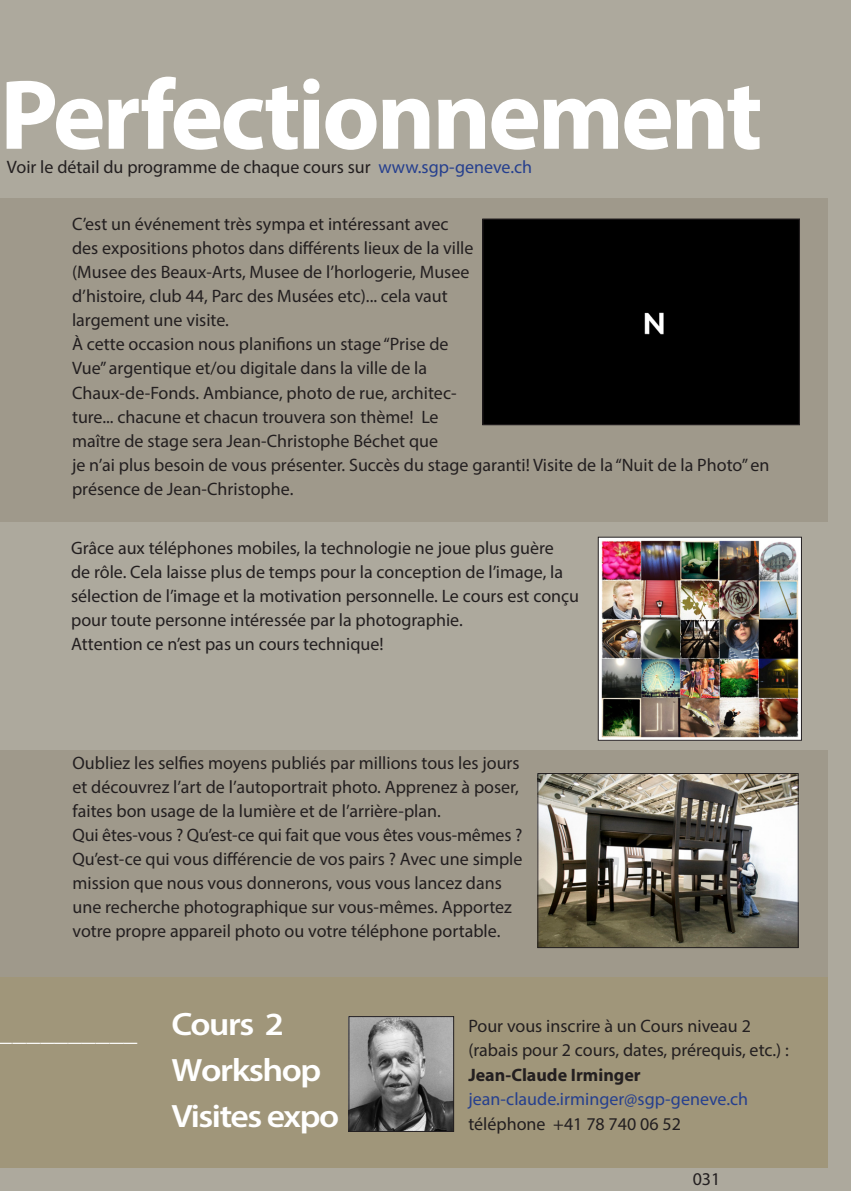
<style>
.page{position:relative;width:851px;height:1191px;background:#fff}
.page>*{position:absolute;margin:0;border:0;box-sizing:border-box;transform-origin:0 0}
.t1{font:700 100px "Myriad Pro";letter-spacing:-.03em;color:#fff}
.t2{font:600 32.4px "Myriad Pro";letter-spacing:-.04em;color:#fff;scale:1.1 1}
.t3{font:700 23.6px "Myriad Pro";color:#fff;scale:1.18 1}
.t4{font:18px/24px "Myriad Pro";color:#231f20}
.t5{font:18px "Myriad Pro";color:#253f8e}
.t6{font:700 18px "Myriad Pro";color:#231f20}
.s1{color:#253f8e}
</style>
<div class="page">
<div style="left:0;top:0;width:850px;height:1191px;background:#ada99d"></div>
<div style="left:0;top:977px;width:827px;height:190px;background:#a0967a"></div>
<img style="left:350px;top:1018px;width:102px;height:111px">
<div style="left:348px;top:1016px;width:106px;height:115px;border:1px solid #231f20"></div>
<div style="left:0;top:198px;width:827px;height:324px;background:#9f998b"></div>
<div style="left:484px;top:220px;width:313px;height:203px;background:#000"></div>
<div style="left:482px;top:218px;width:317px;height:207px;border:1px solid #231f20"></div>
<div style="left:0;top:750px;width:827px;height:227px;background:#9f998b"></div>
<img style="left:599px;top:539px;width:200px;height:200px">
<div style="left:597px;top:537px;width:204px;height:204px;border:1px solid #231f20"></div>
<img style="left:539px;top:775px;width:257px;height:171px">
<div style="left:537px;top:773px;width:261px;height:175px;border:1px solid #231f20"></div>
<p class="t1" style="left:0;top:50px;width:764px">Perfectionnement</p>
<p class="t4" style="left:7px;top:154px;width:526px">Voir le détail du programme de chaque cours sur <span class="s1">www.sgp-geneve.ch</span></p>
<p class="t4" style="left:72px;top:212px;width:698px">C’est un événement très sympa et intéressant avec<br>des expositions photos dans différents lieux de la ville<br>(Musee des Beaux-Arts, Musee de l’horlogerie, Musee<br>d’histoire, club 44, Parc des Musées etc)... cela vaut<br>largement une visite.<br>À cette occasion nous planifions un stage “Prise de<br>Vue” argentique et/ou digitale dans la ville de la<br>Chaux-de-Fonds. Ambiance, photo de rue, architec-<br>ture... chacune et chacun trouvera son thème! Le<br>maître de stage sera Jean-Christophe Béchet que<br>je n’ai plus besoin de vous présenter. Succès du stage garanti! Visite de la “Nuit de la Photo” en présence de Jean-Christophe.</p>
<p class="t4" style="left:71px;top:535px;width:509px">Grâce aux téléphones mobiles, la technologie ne joue plus guère<br>de rôle. Cela laisse plus de temps pour la conception de l’image, la sélection de l’image et la motivation personnelle. Le cours est conçu pour toute personne intéressée par la photographie.<br>Attention ce n’est pas un cours technique!</p>
<p class="t4" style="left:72px;top:751px;width:451px">Oubliez les selfies moyens publiés par millions tous les jours et découvrez l’art de l’autoportrait photo. Apprenez à poser, faites bon usage de la lumière et de l’arrière-plan.<br>Qui êtes-vous ? Qu’est-ce qui fait que vous êtes vous-mêmes ?<br>Qu’est-ce qui vous différencie de vos pairs ? Avec une simple mission que nous vous donnerons, vous vous lancez dans une recherche photographique sur vous-mêmes. Apportez votre propre appareil photo ou votre téléphone portable.</p>
<h3 class="t3" style="left:-1px;top:1017px;width:119px">__________</h3>
<p class="t2" style="left:171px;top:1003px;width:103px">Cours 2</p>
<p class="t2" style="left:171px;top:1049px;width:138px">Workshop</p>
<p class="t2" style="left:171px;top:1095px;width:154px">Visites expo</p>
<p class="t4" style="left:468px;top:1013px;width:284px">Pour vous inscrire à un Cours niveau 2</p>
<p class="t4" style="left:468px;top:1037px;width:322px">(rabais pour 2 cours, dates, prérequis, etc.) :</p>
<p class="t6" style="left:468px;top:1063px;width:174px">Jean-Claude Irminger</p>
<p class="t5" style="left:468px;top:1088px;width:281px">jean-claude.irminger@sgp-geneve.ch</p>
<p class="t4" style="left:468px;top:1111px;width:214px">téléphone +41 78 740 06 52</p>
<p class="t4" style="left:692px;top:1166px;width:29px">031</p>
</div>
